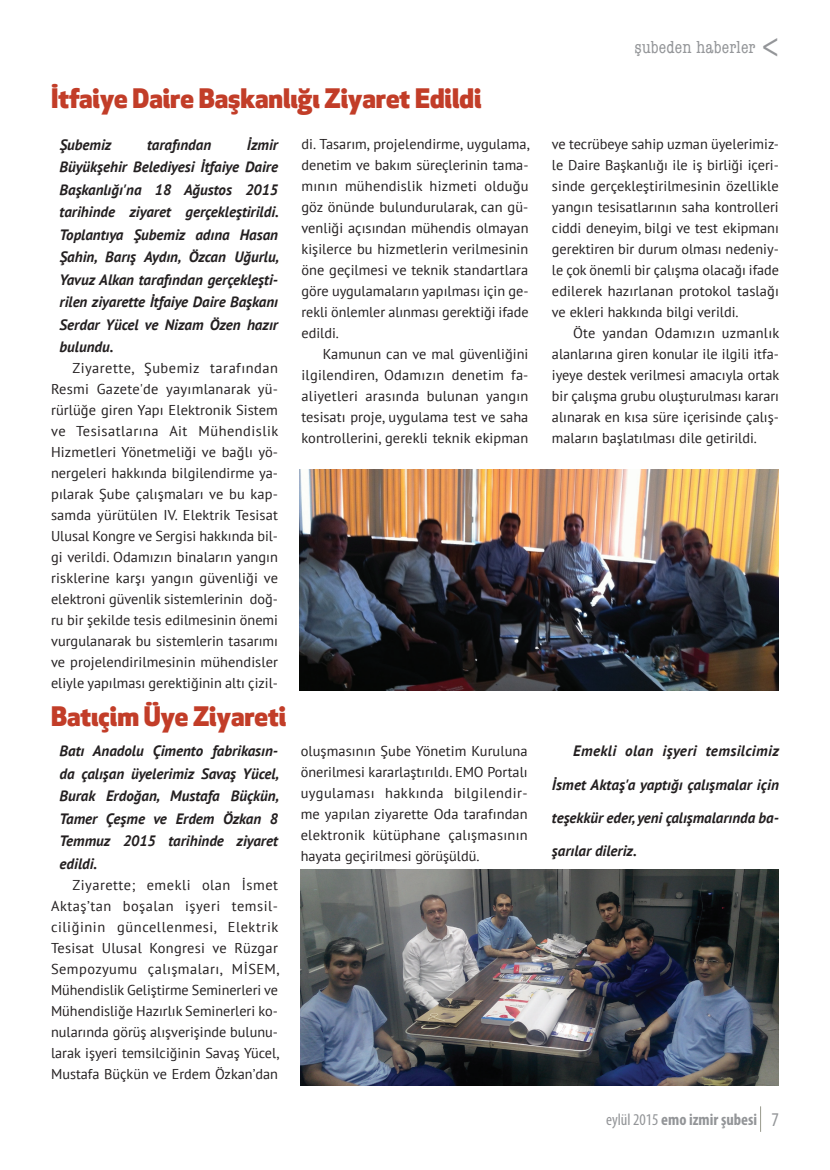
<style>
.page{position:relative;width:830px;height:1170px;background:#fff}
.page>*{position:absolute;margin:0;border:0;box-sizing:border-box;transform-origin:0 0}
.t1{font:800 26.25px "Apex New";color:#c23d28}
.t2{font:condensed 18px "American Typewriter";letter-spacing:.01em;color:#939598}
.t3{font:700 condensed 16.5px "Myriad Pro";color:#939598}
.t4{font:italic 700 15px/22.5px "PT Sans";color:#231f20;text-align:justify}
.t5{font:italic 700 15px "PT Sans";letter-spacing:.025em;color:#231f20}
.t6{font:14.25px/21px "PT Sans";color:#231f20;text-align:justify}
.s1{font-weight:400}
.s2{font-weight:400;font-size:19.5px}
</style>
<div class="page">
<img style="left:299px;top:469px;width:478px;height:221px">
<img style="left:300px;top:869px;width:477px;height:216px">
<h1 class="t1" style="left:51px;top:80px;width:432px">İtfaiye Daire Başkanlığı Ziyaret Edildi</h1>
<p class="t6" style="left:301px;top:133px;width:229px">di. Tasarım, projelendirme, uygulama, denetim ve bakım süreçlerinin tama&shy;mının mühendislik hizmeti olduğu göz önünde bulundurularak, can gü&shy;venliği açısından mühendis olmayan kişilerce bu hizmetlerin verilmesinin öne geçilmesi ve teknik standartlara göre uygulamaların yapılması için ge&shy;rekli önlemler alınması gerektiği ifade edildi.</p>
<p class="t6" style="left:301px;top:343px;width:228px;text-indent:21px">Kamunun can ve mal güvenliğini ilgilendiren, Odamızın denetim fa&shy;aliyetleri arasında bulunan yangın tesisatı proje, uygulama test ve saha kontrollerini, gerekli teknik ekipman</p>
<p class="t4" style="left:60px;top:133px;width:221px;text-indent:187px">İzmir Büyükşehir Belediyesi İtfaiye Daire Başkanlığı'na 18 Ağustos 2015 tarihinde ziyaret gerçekleştirildi.<br>Toplantıya Şubemiz adına Hasan Şahin, Barış Aydın, Özcan Uğurlu, Yavuz Alkan tarafından gerçekleşti&shy;rilen ziyarette İtfaiye Daire Başkanı Serdar Yücel ve Nizam Özen hazır bulundu.</p>
<p class="t6" style="left:51px;top:357px;width:229px;text-indent:21px">Ziyarette, Şubemiz tarafından Resmi Gazete'de yayımlanarak yü&shy;rürlüğe giren Yapı Elektronik Sistem ve Tesisatlarına Ait Mühendislik Hizmetleri Yönetmeliği ve bağlı yö&shy;nergeleri hakkında bilgilendirme ya&shy;pılarak Şube çalışmaları ve bu kap&shy;samda yürütülen IV. Elektrik Tesisat Ulusal Kongre ve Sergisi hakkında bil&shy;gi verildi. Odamızın binaların yangın risklerine karşı yangın güvenliği ve elektroni güvenlik sistemlerinin doğ&shy;ru bir şekilde tesis edilmesinin önemi vurgulanarak bu sistemlerin tasarımı ve projelendirilmesinin mühendisler eliyle yapılması gerektiğinin altı çizil-</p>
<p class="t4" style="left:60px;top:133px;width:53px">Şubemiz</p>
<p class="t4" style="left:147px;top:133px;width:66px">tarafından</p>
<h1 class="t1" style="left:51px;top:697px;width:237px">Batıçim Üye Ziyareti</h1>
<p class="t2" style="left:634px;top:33px;width:123px">şubeden haberler</p>
<p class="t6" style="left:551px;top:133px;width:228px">ve tecrübeye sahip uzman üyelerimiz&shy;le Daire Başkanlığı ile iş birliği içeri&shy;sinde gerçekleştirilmesinin özellikle yangın tesisatlarının saha kontrolleri ciddi deneyim, bilgi ve test ekipmanı gerektiren bir durum olması nedeniy&shy;le çok önemli bir çalışma olacağı ifade edilerek hazırlanan protokol taslağı ve ekleri hakkında bilgi verildi.</p>
<p class="t6" style="left:551px;top:322px;width:229px;text-indent:21px">Öte yandan Odamızın uzmanlık alanlarına giren konular ile ilgili itfa&shy;iyeye destek verilmesi amacıyla ortak bir çalışma grubu oluşturulması kararı alınarak en kısa süre içerisinde çalış&shy;maların başlatılması dile getirildi.</p>
<p class="t4" style="left:60px;top:739px;width:221px">Batı Anadolu Çimento fabrikasın&shy;da çalışan üyelerimiz Savaş Yücel, Burak Erdoğan, Mustafa Büçkün, Tamer Çeşme ve Erdem Özkan 8<br>Temmuz 2015 tarihinde ziyaret edildi.</p>
<p class="t6" style="left:51px;top:874px;width:229px;text-indent:21px">Ziyarette; emekli olan İsmet Aktaş’tan boşalan işyeri temsil&shy;ciliğinin güncellenmesi, Elektrik Tesisat Ulusal Kongresi ve Rüzgar Sempozyumu çalışmaları, MİSEM, Mühendislik Geliştirme Seminerleri ve Mühendisliğe Hazırlık Seminerleri ko&shy;nularında görüş alışverişinde bulunu&shy;larak işyeri temsilciğinin Savaş Yücel, Mustafa Büçkün ve Erdem Özkan’dan</p>
<p class="t6" style="left:300px;top:740px;width:228px">oluşmasının Şube Yönetim Kuruluna önerilmesi kararlaştırıldı. EMO Portalı uygulaması hakkında bilgilendir&shy;me yapılan ziyarette Oda tarafından elektronik kütüphane çalışmasının hayata geçirilmesi görüşüldü.</p>
<p class="t5" style="left:573px;top:741px;width:207px">Emekli olan işyeri temsilcimiz</p>
<p class="t4" style="left:551px;top:772px;width:228px">İsmet Aktaş'a yaptığı çalışmalar için</p>
<p class="t4" style="left:551px;top:805px;width:228px">teşekkür eder, yeni çalışmalarında ba-</p>
<p class="t4" style="left:551px;top:839px;width:86px">şarılar dileriz.</p>
<p class="t3" style="left:605px;top:1109px;width:174px"><span class="s1">eylül 2015</span> emo izmir şubesi <span class="s2">7</span></p>
</div>
